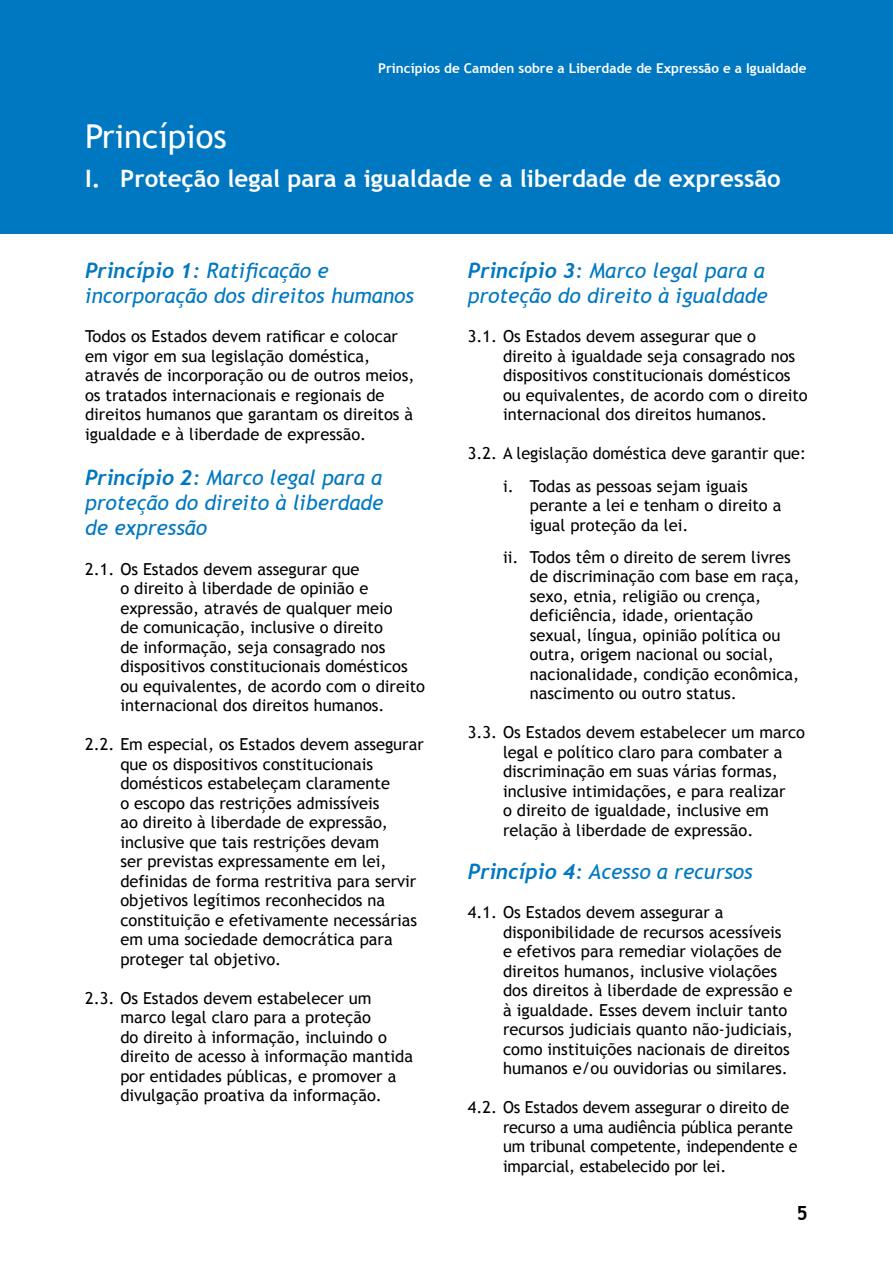
<style>
.page{position:relative;width:893px;height:1263px;background:#fff}
.page>*{position:absolute;margin:0;border:0;box-sizing:border-box;transform-origin:0 0}
.t1{font:33px "Trebuchet MS";color:#fff}
.t2{font:700 24px "Trebuchet MS";color:#fff}
.t3{font:italic 21px/25.2px "Trebuchet MS";color:#0078c1}
.t4{font:16.5px/19.5px "Trebuchet MS";color:#000}
.t5{font:700 13.5px "Trebuchet MS";color:#fff}
.s1{font-family:"Trebuchet";font-weight:700}
</style>
<div class="page">
<div style="left:0;top:0;width:893px;height:234px;background:#0078c1"></div>
<p class="t5" style="left:378px;top:59px;width:430px">Princípios de Camden sobre a Liberdade de Expressão e a Igualdade</p>
<h1 class="t1" style="left:85px;top:117px;width:143px">Princípios</h1>
<h2 class="t2" style="left:85px;top:164px;width:697px">I. Proteção legal para a igualdade e a liberdade de expressão</h2>
<p class="t3" style="left:85px;top:258px;width:331px"><span class="s1">Princípio 1:</span> Ratificação e incorporação dos direitos humanos</p>
<p class="t4" style="left:85px;top:327px;width:331px">Todos os Estados devem ratificar e colocar em vigor em sua legislação doméstica, através de incorporação ou de outros meios, os tratados internacionais e regionais de direitos humanos que garantam os direitos à igualdade e à liberdade de expressão.</p>
<p class="t3" style="left:85px;top:465px;width:300px;text-align:justify"><span class="s1">Princípio 2</span>: Marco legal para a proteção do direito à liberdade de expressão</p>
<p class="t4" style="left:120px;top:559px;width:306px;text-indent:-35px">2.1. Os Estados devem assegurar que<br>o direito à liberdade de opinião e expressão, através de qualquer meio<br>de comunicação, inclusive o direito<br>de informação, seja consagrado nos dispositivos constitucionais domésticos ou equivalentes, de acordo com o direito internacional dos direitos humanos.</p>
<p class="t4" style="left:120px;top:735px;width:305px;text-indent:-35px">2.2. Em especial, os Estados devem assegurar que os dispositivos constitucionais domésticos estabeleçam claramente<br>o escopo das restrições admissíveis<br>ao direito à liberdade de expressão, inclusive que tais restrições devam<br>ser previstas expressamente em lei, definidas de forma restritiva para servir objetivos legítimos reconhecidos na constituição e efetivamente necessárias em uma sociedade democrática para proteger tal objetivo.</p>
<p class="t4" style="left:120px;top:988px;width:294px;text-indent:-35px">2.3. Os Estados devem estabelecer um marco legal claro para a proteção<br>do direito à informação, incluindo o direito de acesso à informação mantida por entidades públicas, e promover a divulgação proativa da informação.</p>
<p class="t3" style="left:468px;top:258px;width:301px"><span class="s1">Princípio 3</span>: Marco legal para a proteção do direito à igualdade</p>
<p class="t4" style="left:503px;top:327px;width:306px;text-indent:-35px">3.1. Os Estados devem assegurar que o direito à igualdade seja consagrado nos dispositivos constitucionais domésticos ou equivalentes, de acordo com o direito internacional dos direitos humanos.</p>
<p class="t4" style="left:503px;top:437px;width:304px;line-height:32.2px;text-indent:-35px">3.2. A legislação doméstica deve garantir que: i. Todas as pessoas sejam iguais</p>
<p class="t4" style="left:530px;top:496px;width:253px">perante a lei e tenham o direito a igual proteção da lei.</p>
<p class="t4" style="left:530px;top:547px;width:271px;text-indent:-27px">ii. Todos têm o direito de serem livres de discriminação com base em raça, sexo, etnia, religião ou crença, deficiência, idade, orientação sexual, língua, opinião política ou outra, origem nacional ou social, nacionalidade, condição econômica, nascimento ou outro status.</p>
<p class="t4" style="left:503px;top:723px;width:304px;text-indent:-35px">3.3. Os Estados devem estabelecer um marco legal e político claro para combater a discriminação em suas várias formas, inclusive intimidações, e para realizar<br>o direito de igualdade, inclusive em relação à liberdade de expressão.</p>
<p class="t3" style="left:468px;top:859px;width:286px"><span class="s1">Princípio 4</span>: Acesso a recursos</p>
<p class="t4" style="left:503px;top:903px;width:291px;text-indent:-35px">4.1. Os Estados devem assegurar a disponibilidade de recursos acessíveis e efetivos para remediar violações de direitos humanos, inclusive violações dos direitos à liberdade de expressão e à igualdade. Esses devem incluir tanto recursos judiciais quanto não-judiciais, como instituições nacionais de direitos humanos e/ou ouvidorias ou similares.</p>
<p class="t4" style="left:503px;top:1098px;width:296px;text-indent:-35px">4.2. Os Estados devem assegurar o direito de recurso a uma audiência pública perante um tribunal competente, independente e imparcial, estabelecido por lei.</p>
</div>
